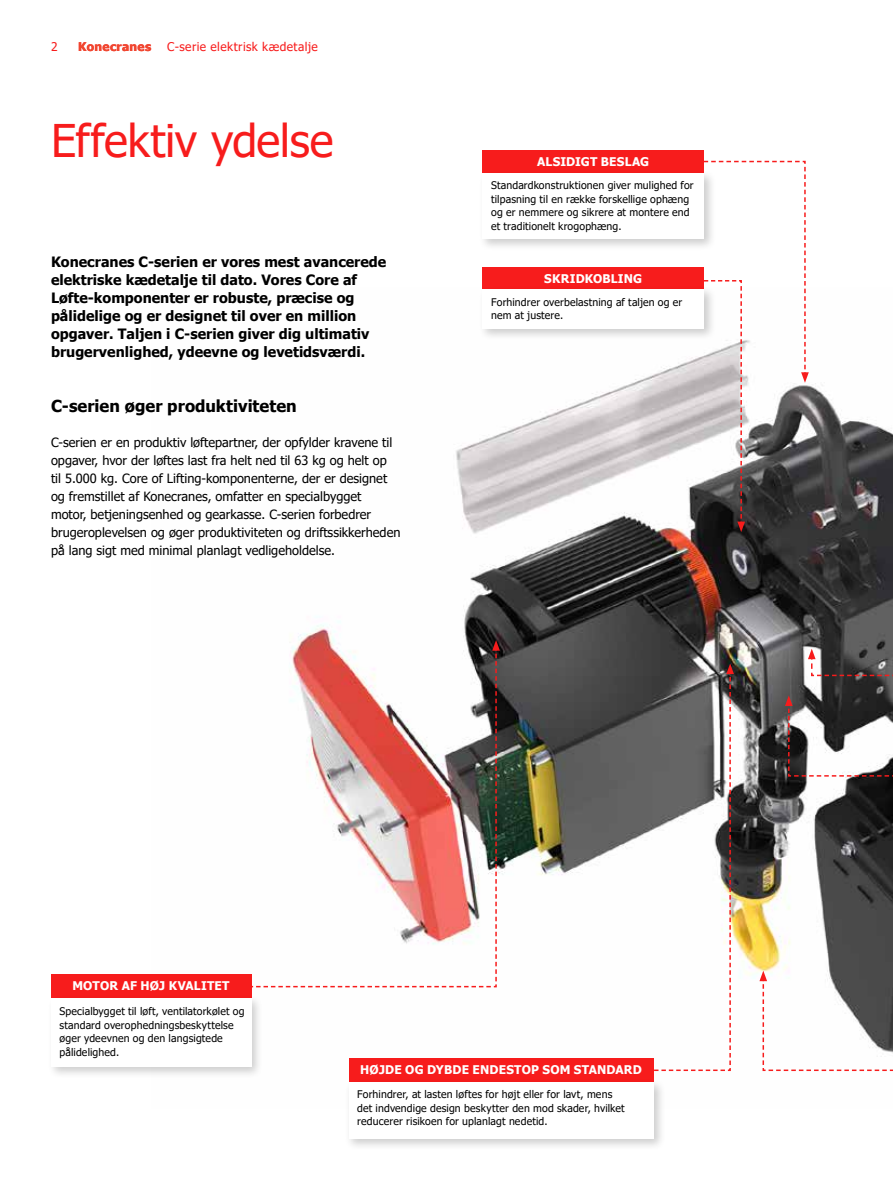
<style>
.page{position:relative;width:893px;height:1191px;background:#fff}
.page>*{position:absolute;margin:0;border:0;box-sizing:border-box;transform-origin:0 0}
.t1{font:45px "Tahoma";letter-spacing:-.01em;color:#f71c1c}
.t2{font:700 16.5px "Tahoma";letter-spacing:.005em;color:#000}
.t3{font:700 14.25px/18px "Tahoma";color:#000}
.t4{font:12.75px/18px "Tahoma";color:#000}
.t5{font:700 12px "Tahoma";letter-spacing:.01em;color:#fff}
.t6{font:12px "Tahoma";letter-spacing:.035em;color:#f71c1c}
.t7{font:700 12px "Tahoma";letter-spacing:.025em;color:#f04930}
.t8{font:10.5px/13.5px "Tahoma";letter-spacing:.015em;color:#000}
</style>
<div class="page">
<img style="left:251px;top:357px;width:642px;height:721px">
<div style="left:51px;top:974px;width:200px;height:23px;background:#f71c1c"></div>
<div style="left:47px;top:994px;width:217px;height:84px;background:#000;opacity:.2"></div>
<div style="left:51px;top:998px;width:200px;height:68px;background:#fff"></div>
<div style="left:483px;top:151px;width:221px;height:22px;background:#f71c1c"></div>
<div style="left:479px;top:169px;width:237px;height:82px;background:#000;opacity:.2"></div>
<div style="left:483px;top:173px;width:221px;height:66px;background:#fff"></div>
<div style="left:483px;top:267px;width:221px;height:22px;background:#f71c1c"></div>
<div style="left:479px;top:285px;width:237px;height:56px;background:#000;opacity:.2"></div>
<div style="left:483px;top:289px;width:221px;height:40px;background:#fff"></div>
<div style="left:349px;top:1058px;width:304px;height:23px;background:#f71c1c"></div>
<div style="left:345px;top:1078px;width:321px;height:73px;background:#000;opacity:.2"></div>
<div style="left:349px;top:1082px;width:304px;height:56px;background:#fff"></div>
<svg style="left:759px;top:970px;width:134px;height:101px"></svg>
<svg style="left:697px;top:160px;width:112px;height:372px"></svg>
<svg style="left:647px;top:663px;width:87px;height:408px"></svg>
<svg style="left:808px;top:648px;width:85px;height:29px;background:#665b5b"></svg>
<svg style="left:785px;top:695px;width:108px;height:82px"></svg>
<svg style="left:251px;top:647px;width:247px;height:341px"></svg>
<svg style="left:256px;top:640px;width:244px;height:347px"></svg>
<p class="t6" style="left:51px;top:39px;width:8px">2</p>
<p class="t6" style="left:167px;top:39px;width:152px">C-serie elektrisk kædetalje</p>
<p class="t7" style="left:78px;top:38px;width:74px">Konecranes</p>
<h1 class="t1" style="left:51px;top:111px;width:284px">Effektiv ydelse</h1>
<p class="t3" style="left:51px;top:253px;width:337px">Konecranes C-serien er vores mest avancerede elektriske kædetalje til dato. Vores Core af Løfte-komponenter er robuste, præcise og pålidelige og er designet til over en million opgaver. Taljen i C-serien giver dig ultimativ brugervenlighed, ydeevne og levetidsværdi.</p>
<h2 class="t2" style="left:51px;top:394px;width:247px">C-serien øger produktiviteten</h2>
<p class="t4" style="left:51px;top:434px;width:351px">C-serien er en produktiv løftepartner, der opfylder kravene til opgaver, hvor der løftes last fra helt ned til 63 kg og helt op<br>til 5.000 kg. Core of Lifting-komponenterne, der er designet og fremstillet af Konecranes, omfatter en specialbygget<br>motor, betjeningsenhed og gearkasse. C-serien forbedrer brugeroplevelsen og øger produktiviteten og driftssikkerheden på lang sigt med minimal planlagt vedligeholdelse.</p>
<p class="t5" style="left:537px;top:153px;width:113px">ALSIDIGT BESLAG</p>
<p class="t8" style="left:491px;top:179px;width:204px">Standardkonstruktionen giver mulighed for tilpasning til en række forskellige ophæng og er nemmere og sikrere at montere end et traditionelt krogophæng.</p>
<p class="t5" style="left:544px;top:270px;width:99px">SKRIDKOBLING</p>
<p class="t8" style="left:491px;top:296px;width:193px">Forhindrer overbelastning af taljen og er nem at justere.</p>
<p class="t5" style="left:72px;top:977px;width:159px">MOTOR AF HØJ KVALITET</p>
<p class="t8" style="left:60px;top:1005px;width:187px">Specialbygget til løft, ventilatorkølet og standard overophedningsbeskyttelse øger ydeevnen og den langsigtede pålidelighed.</p>
<p class="t5" style="left:360px;top:1061px;width:283px">HØJDE OG DYBDE ENDESTOP SOM STANDARD</p>
<p class="t8" style="left:357px;top:1088px;width:269px">Forhindrer, at lasten løftes for højt eller for lavt, mens det indvendige design beskytter den mod skader, hvilket reducerer risikoen for uplanlagt nedetid.</p>
</div>
